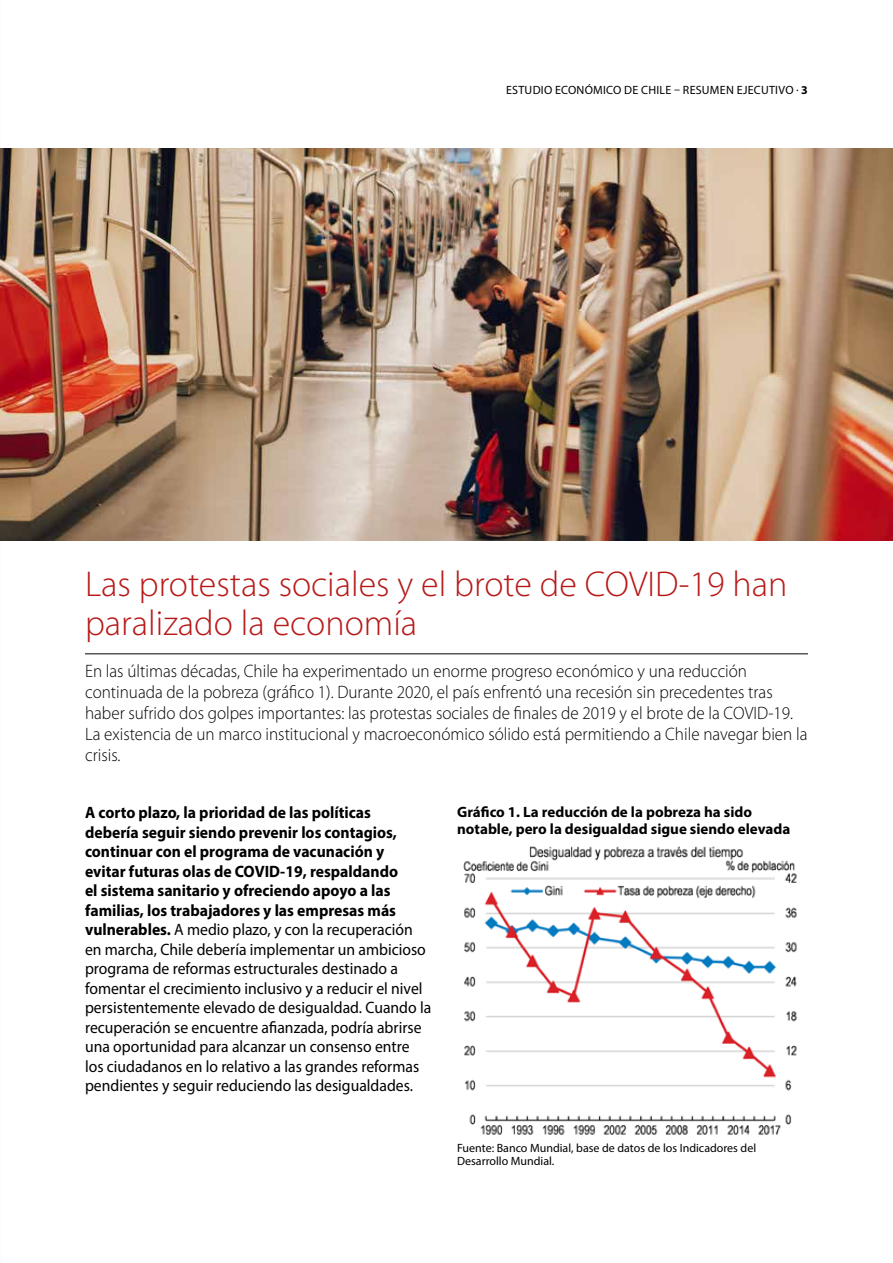
<style>
.page{position:relative;width:893px;height:1263px;background:#fff}
.page>*{position:absolute;margin:0;border:0;box-sizing:border-box;transform-origin:0 0}
.t1{font:300 36px/39px "Myriad Pro";color:#b71918}
.t2{font:300 18px/21px "Myriad Pro";color:#000;scale:.95 1}
.t3{font:16.5px/19.5px "Myriad Pro";color:#000;scale:.95 1}
.t4{font:700 15px/16.5px "Myriad Pro";color:#000}
.t5{font:12px/12.8px "Myriad Pro";color:#000}
.t6{font:12px "Myriad Pro";letter-spacing:.02em;color:#000}
.s1{font-weight:700}
</style>
<div class="page">
<hr style="left:85px;top:654px;width:723px;height:1px;background:#000">
<img style="left:463px;top:846px;width:334px;height:289px">
<img style="left:0;top:149px;width:893px;height:392px">
<p class="t6" style="left:506px;top:83px;width:303px">ESTUDIO ECONÓMICO DE CHILE – RESUMEN EJECUTIVO . <span class="s1">3</span></p>
<h1 class="t1" style="left:85px;top:564px;width:704px">Las protestas sociales y el brote de COVID-19 han paralizado la economía</h1>
<p class="t2" style="left:85px;top:660px;width:762px">En las últimas décadas, Chile ha experimentado un enorme progreso económico y una reducción continuada de la pobreza (gráfico 1). Durante 2020, el país enfrentó una recesión sin precedentes tras haber sufrido dos golpes importantes: las protestas sociales de finales de 2019 y el brote de la COVID-19.<br>La existencia de un marco institucional y macroeconómico sólido está permitiendo a Chile navegar bien la crisis.</p>
<p class="t3" style="left:85px;top:803px;width:366px"><span class="s1">A corto plazo, la prioridad de las políticas<br>debería seguir siendo prevenir los contagios, continuar con el programa de vacunación y<br>evitar futuras olas de COVID-19, respaldando<br>el sistema sanitario y ofreciendo apoyo a las familias, los trabajadores y las empresas más vulnerables.</span> A medio plazo, y con la recuperación en marcha, Chile debería implementar un ambicioso programa de reformas estructurales destinado a fomentar el crecimiento inclusivo y a reducir el nivel persistentemente elevado de desigualdad. Cuando la recuperación se encuentre afianzada, podría abrirse una oportunidad para alcanzar un consenso entre los ciudadanos en lo relativo a las grandes reformas pendientes y seguir reduciendo las desigualdades.</p>
<p class="t4" style="left:457px;top:803px;width:335px">Gráfico 1. La reducción de la pobreza ha sido notable, pero la desigualdad sigue siendo elevada</p>
<p class="t5" style="left:457px;top:1141px;width:301px">Fuente: Banco Mundial, base de datos de los Indicadores del<br>Desarrollo Mundial.</p>
</div>
